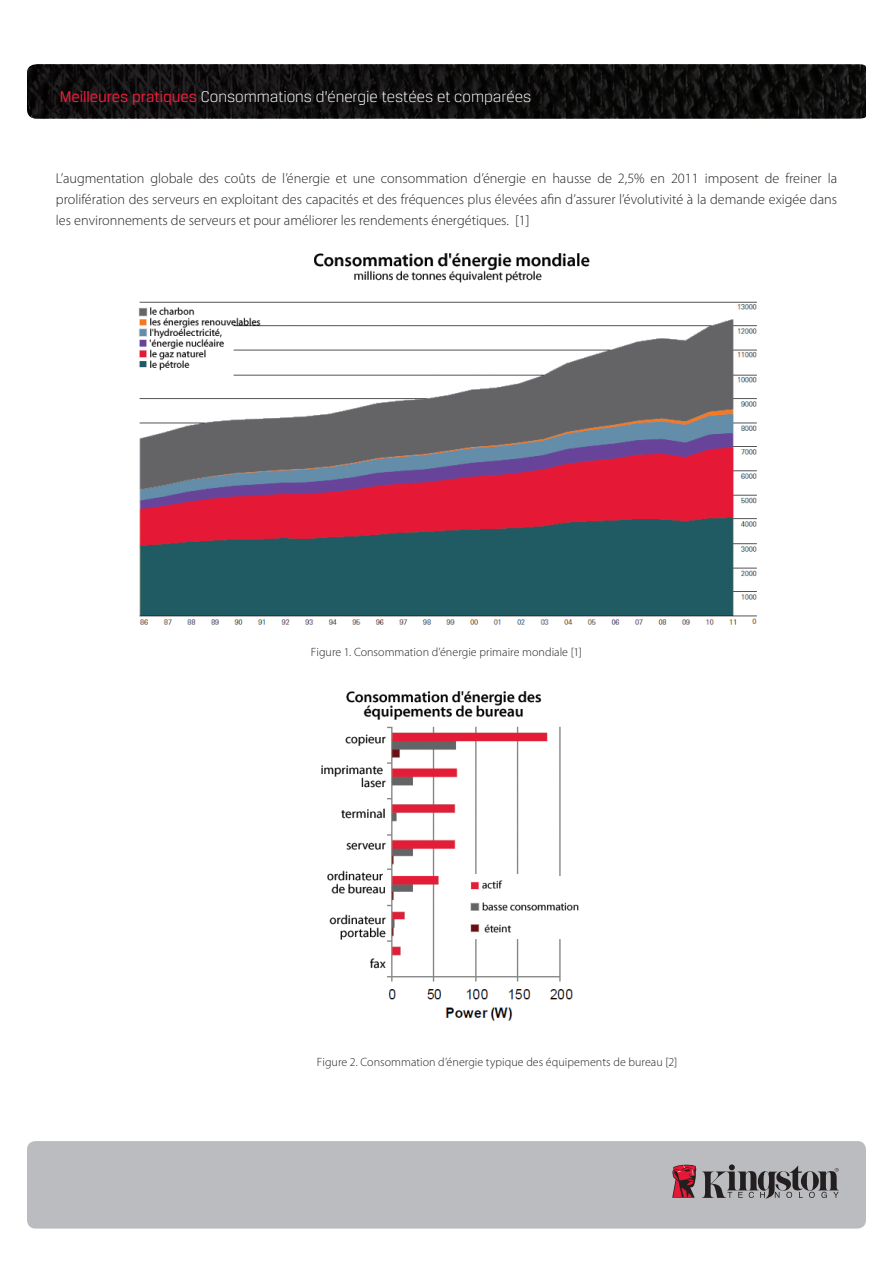
<style>
.page{position:relative;width:893px;height:1263px;background:#fff}
.page>*{position:absolute;margin:0;border:0;box-sizing:border-box;transform-origin:0 0}
.t1{font:300 16.5px "Breuer Text";color:#fff}
.t2{font:300 14.25px/21px "Myriad Pro";color:#231f20;text-align:justify}
.t3{font:300 12px "Myriad Pro";letter-spacing:.005em;color:#231f20}
.s1{font-weight:400;color:#ea1d3d}
</style>
<div class="page">
<div style="left:27px;top:1141px;width:839px;height:87px;background:#bbbcbf;border-radius:9px"></div>
<svg style="left:702px;top:1164px;width:137px;height:35px"></svg>
<svg style="left:672px;top:1164px;width:24px;height:34px"></svg>
<svg style="left:28px;top:64px;width:838px;height:54px;background:#111010"></svg>
<img style="left:138px;top:253px;width:619px;height:372px">
<img style="left:321px;top:691px;width:258px;height:330px">
<p class="t1" style="left:60px;top:88px;width:473px"><span class="s1">Meilleures pratiques</span> Consommations d’énergie testées et comparées</p>
<p class="t2" style="left:56px;top:168px;width:783px">L’augmentation globale des coûts de l’énergie et une consommation d’énergie en hausse de 2,5% en 2011 imposent de freiner la prolifération des serveurs en exploitant des capacités et des fréquences plus élevées afin d’assurer l’évolutivité à la demande exigée dans les environnements de serveurs et pour améliorer les rendements énergétiques. [1]</p>
<p class="t3" style="left:311px;top:645px;width:273px">Figure 1. Consommation d’énergie primaire mondiale [1]</p>
<p class="t3" style="left:317px;top:1055px;width:362px">Figure 2. Consommation d’énergie typique des équipements de bureau [2]</p>
</div>
